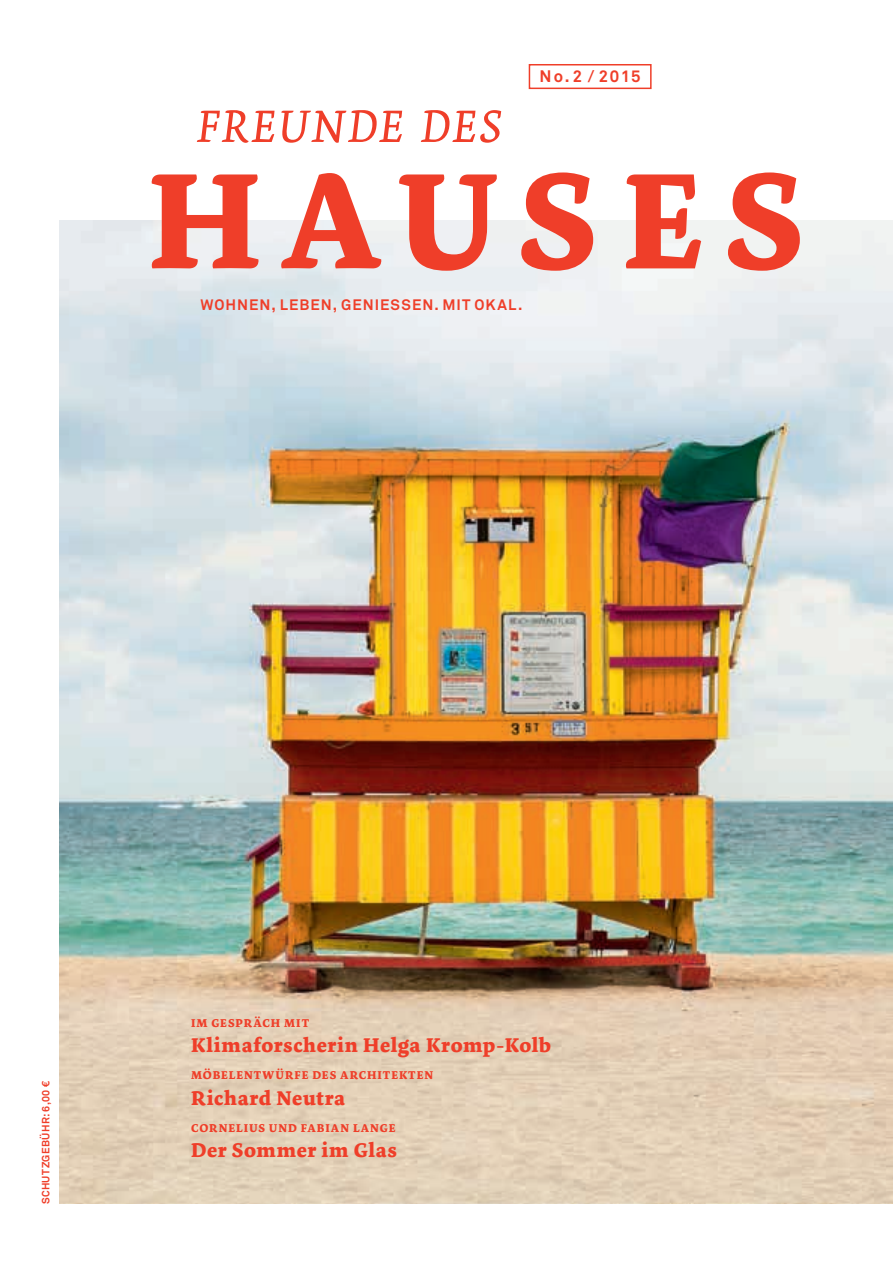
<style>
.page{position:relative;width:893px;height:1263px;background:#fff}
.page>*{position:absolute;margin:0;border:0;box-sizing:border-box;transform-origin:0 0}
.t1{font:700 144px "Dolly Pro";letter-spacing:.14em;color:#ef3e29}
.t2{font:700 21px "Dolly Pro";letter-spacing:.03em;color:#ef3e29}
.t3{font:700 16.5px "Akkurat Std";letter-spacing:.095em;color:#ef3e29}
.t4{font:700 15px "Akkurat Std";letter-spacing:.07em;color:#ef3e29}
.t5{font:700 12px "Dolly Pro";letter-spacing:.08em;color:#ef3e29}
.t6{font:700 10.5px "Akkurat Std";letter-spacing:.035em;color:#ef3e29}
</style>
<div class="page">
<img style="left:60px;top:221px;width:832px;height:982px">
<div style="left:529px;top:64px;width:123px;height:25px;border:2px solid #ef3e29"></div>
<svg style="left:197px;top:110px;width:304px;height:33px"></svg>
<h3 class="t3" style="left:540px;top:66px;width:103px">No. 2 / 2015</h3>
<h1 class="t1" style="left:148px;top:127px;width:657px">HAUSES</h1>
<p class="t4" style="left:200px;top:296px;width:324px">WOHNEN, LEBEN, GENIESSEN. MIT OKAL.</p>
<p class="t6" style="left:39px;top:1204px;width:125px;rotate:-90deg">SCHUTZGEBÜHR: 6,00 €</p>
<p class="t5" style="left:191px;top:1015px;width:120px">IM GESPRÄCH MIT</p>
<h2 class="t2" style="left:191px;top:1031px;width:362px">Klimaforscherin Helga Kromp-Kolb</h2>
<p class="t5" style="left:191px;top:1067px;width:243px">MÖBELENTWÜRFE DES ARCHITEKTEN</p>
<h2 class="t2" style="left:191px;top:1084px;width:155px">Richard Neutra</h2>
<p class="t5" style="left:191px;top:1120px;width:206px">CORNELIUS UND FABIAN LANGE</p>
<h2 class="t2" style="left:191px;top:1136px;width:208px">Der Sommer im Glas</h2>
</div>
